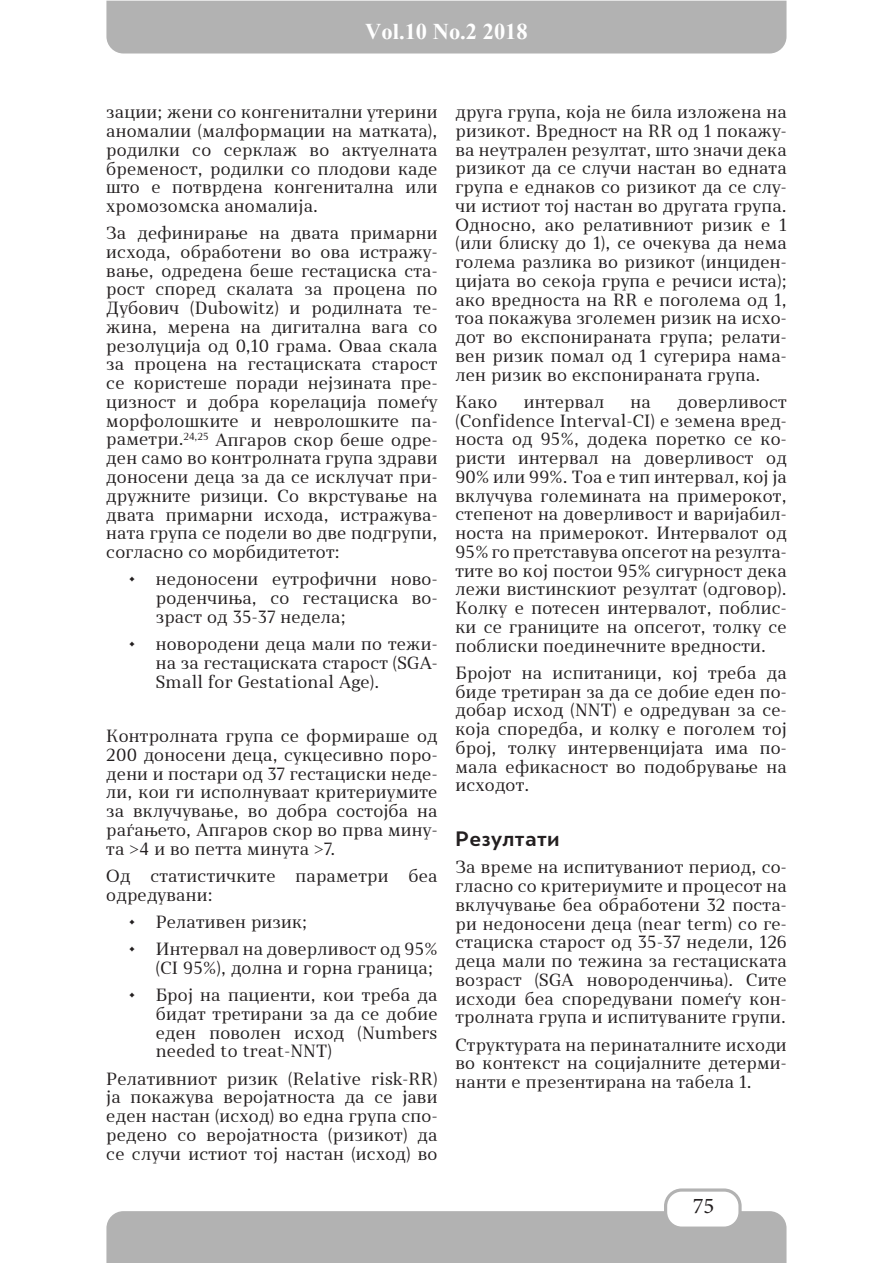
<style>
.page{position:relative;width:893px;height:1263px;background:#fff}
.page>*{position:absolute;margin:0;border:0;box-sizing:border-box;transform-origin:0 0}
.t1{font:700 22.5px "Times New Roman";color:#fff}
.t2{font:22.5px "Minion Pro";color:#231f20}
.t3{font:700 19.5px "Skola Sans";letter-spacing:.015em;color:#231f20}
.t4{font:16.5px/18.8px "Skola Serif";letter-spacing:.015em;color:#231f20;text-align:justify}
.s1{font-style:inherit}
</style>
<div class="page">
<div style="left:106px;top:1211px;width:680px;height:52px;background:#b2b2b2"></div>
<div style="left:666px;top:1190px;width:74px;height:38px;background:#fff;border-radius:16px"></div>
<div style="left:664px;top:1188px;width:78px;height:42px;border:3px solid #b2b2b2;border-radius:16px"></div>
<div style="left:106px;top:1px;width:680px;height:53px;background:#b2b2b2"></div>
<h1 class="t1" style="left:365px;top:16px;width:164px">Vol.10 No.<span class="s1">2</span> 2018</h1>
<p class="t4" style="left:106px;top:103px;width:333px">зации; жени со конгенитални утерини аномалии (малформации на матката), родилки со серклаж во актуелната бременост, родилки со плодови каде што е потврдена конгенитална или хромозомска аномалија.</p>
<p class="t4" style="left:106px;top:224px;width:333px">За дефинирање на двата примарни исхода, обработени во ова истражу&shy;вање, одредена беше гестациска ста&shy;рост според скалата за процена по Дубович (Dubowitz) и родилната те&shy;жина, мерена на дигитална вага со резолуција од 0,10 грама. Оваа скала за процена на гестациската старост се користеше поради нејзината пре&shy;цизност и добра корелација помеѓу морфолошките и невролошките па&shy;раметри.<sup>24,25</sup> Апгаров скор беше одре&shy;ден само во контролната група здрави доносени деца за да се исклучат при&shy;дружните ризици. Со вкрстување на двата примарни исхода, истражува&shy;ната група се подели во две подгрупи, согласно со морбидитетот:</p>
<p class="t4" style="left:156px;top:570px;width:283px;text-indent:-27px">• недоносени еутрофични ново&shy;роденчиња, со гестациска во&shy;зраст од 35-37 недела;</p>
<p class="t4" style="left:156px;top:635px;width:283px;text-indent:-27px">• новородени деца мали по тежи&shy;на за гестациската старост (SGA-Small for Gestational Age).</p>
<p class="t4" style="left:106px;top:727px;width:333px">Контролната група се формираше од 200 доносени деца, сукцесивно поро&shy;дени и постари од 37 гестациски неде&shy;ли, кои ги исполнуваат критериумите за вклучување, во добра состојба на раѓањето, Апгаров скор во прва мину&shy;та &gt;4 и во петта минута &gt;7.</p>
<p class="t4" style="left:106px;top:866px;width:333px">Од статистичките параметри беа одредувани:</p>
<p class="t4" style="left:129px;top:912px;width:180px">• Релативен ризик;</p>
<p class="t4" style="left:129px;top:940px;width:310px;text-align:right">• Интервал на доверливост од 95% (CI 95%), долна и горна граница;</p>
<p class="t4" style="left:156px;top:986px;width:283px;text-indent:-27px">• Број на пациенти, кои треба да бидат третирани за да се добие еден поволен исход (Numbers needed to treat-NNT)</p>
<p class="t4" style="left:106px;top:1069px;width:333px">Релативниот ризик (Relative risk-RR) ја покажува веројатноста да се јави еден настан (исход) во една група спо&shy;редено со веројатноста (ризикот) да се случи истиот тој настан (исход) во</p>
<p class="t4" style="left:455px;top:103px;width:333px">друга група, која не била изложена на ризикот. Вредност на RR од 1 покажу&shy;ва неутрален резултат, што значи дека ризикот да се случи настан во едната група е еднаков со ризикот да се слу&shy;чи истиот тој настан во другата група.<br>Односно, ако релативниот ризик е 1 (или блиску до 1), се очекува да нема голема разлика во ризикот (инциден&shy;цијата во секоја група е речиси иста); ако вредноста на RR е поголема од 1, тоа покажува зголемен ризик на исхо&shy;дот во експонираната група; релати&shy;вен ризик помал од 1 сугерира нама&shy;лен ризик во експонираната група.</p>
<p class="t4" style="left:455px;top:392px;width:44px">Како</p>
<p class="t4" style="left:524px;top:392px;width:82px">интервал</p>
<p class="t4" style="left:631px;top:392px;width:22px">на</p>
<p class="t4" style="left:455px;top:392px;width:333px;text-indent:222px">доверливост (Confidence Interval-CI) е земена вред&shy;носта од 95%, додека поретко се ко&shy;ристи интервал на доверливост од 90% или 99%. Тоа е тип интервал, кој ја вклучува големината на примерокот, степенот на доверливост и варијабил&shy;носта на примерокот. Интервалот од 95% го претставува опсегот на резулта&shy;тите во кој постои 95% сигурност дека лежи вистинскиот резултат (одговор).<br>Колку е потесен интервалот, поблис&shy;ки се границите на опсегот, толку се поблиски поединечните вредности.</p>
<p class="t4" style="left:455px;top:663px;width:333px">Бројот на испитаници, кој треба да биде третиран за да се добие еден по&shy;добар исход (NNT) е одредуван за се&shy;која споредба, и колку е поголем тој број, толку интервенцијата има по&shy;мала ефикасност во подобрување на исходот.</p>
<p class="t3" style="left:455px;top:827px;width:106px">Резултати</p>
<p class="t4" style="left:455px;top:858px;width:333px">За време на испитуваниот период, со&shy;гласно со критериумите и процесот на вклучување беа обработени 32 поста&shy;ри недоносени деца (near term) со ге&shy;стациска старост од 35-37 недели, 126 деца мали по тежина за гестациската возраст (SGA новороденчиња). Сите исходи беа споредувани помеѓу кон&shy;тролната група и испитуваните групи.</p>
<p class="t4" style="left:455px;top:1035px;width:333px">Структурата на перинаталните исходи во контекст на социјалните детерми&shy;нанти е презентирана на табела 1.</p>
<h1 class="t2" style="left:693px;top:1191px;width:23px">75</h1>
</div>
